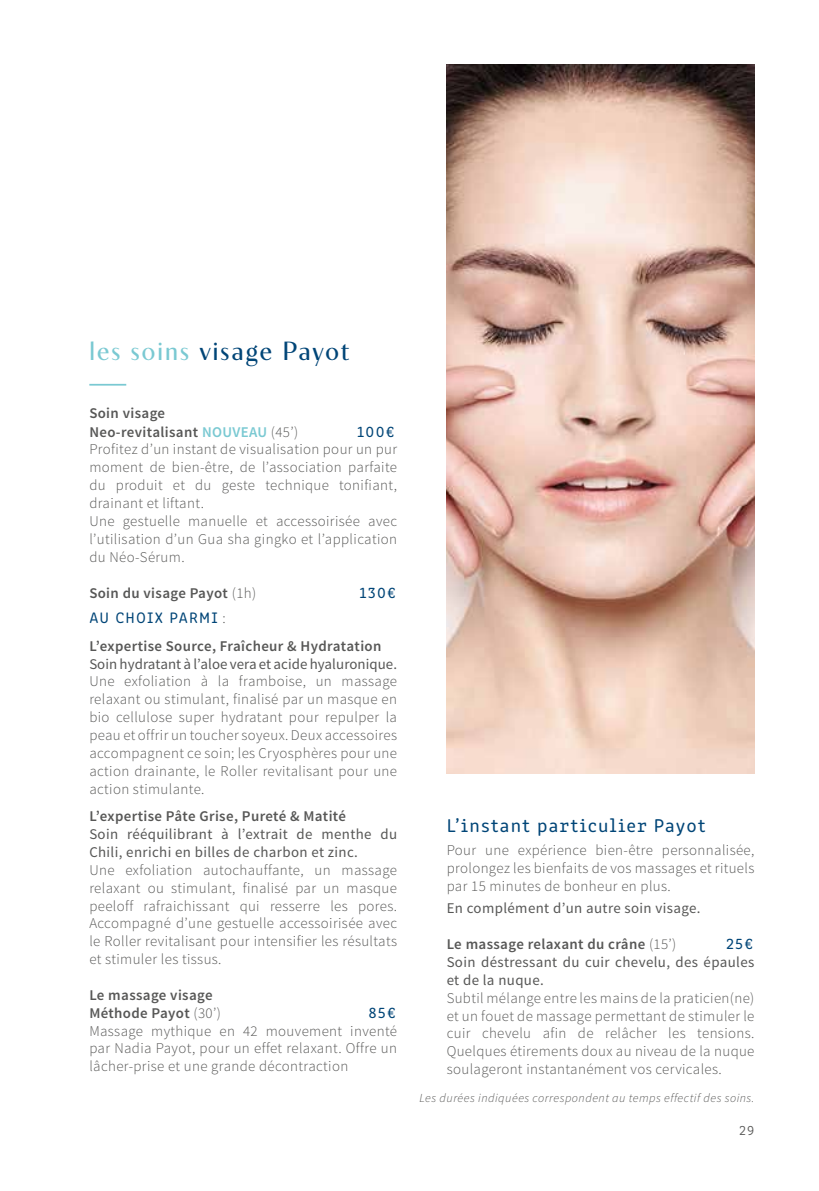
<style>
.page{position:relative;width:819px;height:1191px;background:#fff}
.page>*{position:absolute;margin:0;border:0;box-sizing:border-box;transform-origin:0 0}
.t1{font:26.25px "Contralto Small";letter-spacing:.08em;color:#004577}
.t2{font:19.25px "Clone Rounded";letter-spacing:.06em;color:#004577}
.t3{font:15.75px "Clone Rounded";letter-spacing:.08em;color:#004577}
.t4{font:300 14.88px/17.8px "Source Sans Pro";letter-spacing:.025em;color:#575756;text-align:justify}
.t5{font:600 14.88px/18.9px "Source Sans Pro";letter-spacing:.025em;color:#575756}
.t6{font:14.88px/17.8px "Source Sans Pro";letter-spacing:.025em;color:#575756}
.t7{font:14.88px "Source Sans Pro";letter-spacing:.005em;color:#575756}
.t8{font:300 14px "Clone Rounded";color:#575756}
.t9{font:italic 300 12.25px "Source Sans Pro";letter-spacing:.04em;color:#575756}
.s1{color:#7ac9d2}
.s2{font-weight:300}
.s3{font-family:"Source Sans Pro";font-weight:300;font-size:14.88px;color:#575756}
</style>
<div class="page">
<img style="left:446px;top:64px;width:308px;height:709px">
<hr style="left:89px;top:384px;width:37px;height:1px;background:#7ac9d2">
<h1 class="t1" style="left:89px;top:331px;width:261px"><span class="s1">les soins</span> visage Payot</h1>
<p class="t5" style="left:89px;top:404px;width:210px">Soin visage<br>Neo-revitalisant <span class="s1">NOUVEAU</span> <span class="s2">(45’)</span></p>
<p class="t3" style="left:357px;top:420px;width:39px">100€</p>
<p class="t4" style="left:89px;top:441px;width:309px;text-align:left">Profitez d’un instant de visualisation pour un pur moment de bien-être, de l’association parfaite du produit et du geste technique tonifiant, drainant et liftant.<br>Une gestuelle manuelle et accessoirisée avec l’utilisation d’un Gua sha gingko et l’application du Néo-Sérum.</p>
<p class="t5" style="left:89px;top:584px;width:168px">Soin du visage Payot <span class="s2">(1h)</span></p>
<p class="t3" style="left:359px;top:581px;width:38px">130€</p>
<p class="t3" style="left:89px;top:606px;width:138px">AU CHOIX PARMI <span class="s3">:</span></p>
<p class="t5" style="left:89px;top:636px;width:293px">L’expertise Source, Fraîcheur &amp; Hydratation</p>
<p class="t7" style="left:89px;top:654px;width:309px">Soin hydratant à l’aloe vera et acide hyaluronique.</p>
<p class="t4" style="left:89px;top:672px;width:309px">Une exfoliation à la framboise, un massage relaxant ou stimulant, finalisé par un masque en bio cellulose super hydratant pour repulper la peau et offrir un toucher soyeux. Deux accessoires accompagnent ce soin; les Cryosphères pour une action drainante, le Roller revitalisant pour une action stimulante.</p>
<p class="t5" style="left:89px;top:807px;width:258px">L’expertise Pâte Grise, Pureté &amp; Matité</p>
<p class="t6" style="left:89px;top:825px;width:309px">Soin rééquilibrant à l’extrait de menthe du<br>Chili, enrichi en billes de charbon et zinc.</p>
<p class="t4" style="left:89px;top:861px;width:309px">Une exfoliation autochauffante, un massage relaxant ou stimulant, finalisé par un masque peeloff rafraichissant qui resserre les pores.<br>Accompagné d’une gestuelle accessoirisée avec le Roller revitalisant pour intensifier les résultats et stimuler les tissus.</p>
<p class="t5" style="left:89px;top:986px;width:133px;line-height:17.8px">Le massage visage<br>Méthode Payot <span class="s2">(30’)</span></p>
<p class="t3" style="left:368px;top:1000px;width:29px">85€</p>
<p class="t4" style="left:89px;top:1021px;width:309px">Massage mythique en 42 mouvement inventé par Nadia Payot, pour un effet relaxant. Offre un lâcher-prise et une grande décontraction</p>
<p class="t2" style="left:446px;top:811px;width:260px">L’instant particulier Payot</p>
<p class="t4" style="left:446px;top:841px;width:309px">Pour une expérience bien-être personnalisée, prolongez les bienfaits de vos massages et rituels par 15 minutes de bonheur en plus.</p>
<p class="t6" style="left:446px;top:899px;width:255px">En complément d’un autre soin visage.</p>
<p class="t5" style="left:446px;top:935px;width:231px">Le massage relaxant du crâne <span class="s2">(15’)</span></p>
<p class="t3" style="left:726px;top:932px;width:29px">25€</p>
<p class="t6" style="left:446px;top:953px;width:309px">Soin déstressant du cuir chevelu, des épaules et de la nuque.</p>
<p class="t4" style="left:446px;top:989px;width:309px">Subtil mélange entre les mains de la praticien(ne) et un fouet de massage permettant de stimuler le cuir chevelu afin de relâcher les tensions.<br>Quelques étirements doux au niveau de la nuque soulageront instantanément vos cervicales.</p>
<p class="t9" style="left:419px;top:1090px;width:336px">Les durées indiquées correspondent au temps effectif des soins.</p>
<p class="t8" style="left:739px;top:1120px;width:17px">29</p>
</div>
